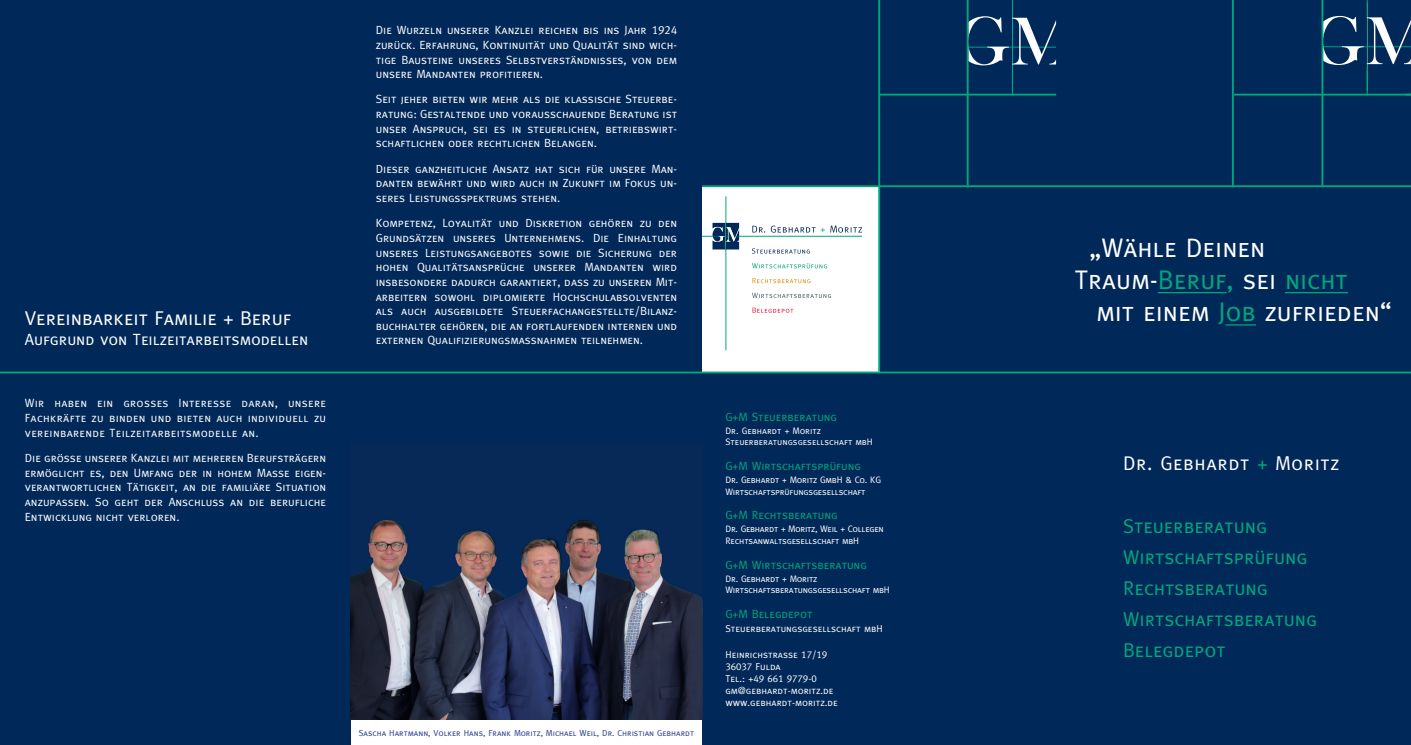
<style>
.page{position:relative;width:1411px;height:745px;background:#fff}
.page>*{position:absolute;margin:0;border:0;box-sizing:border-box;transform-origin:0 0}
.t1{font:26.88px "Meta Plus Caps";color:#fff}
.t2{font:26.88px "Meta Plus Caps";color:#00a77e}
.t3{font:20px/31.1px "Meta Plus Caps";color:#00a77e}
.t4{font:20px "Meta Plus Caps";color:#fff}
.t5{font:20px "Meta Plus Caps";letter-spacing:.03em;color:#fff}
.t6{font:16.25px "Meta Plus Caps";color:#fff}
.t7{font:11.88px/14.6px "Meta Plus Caps";color:#fff;text-align:justify}
.t8{font:11.88px "Meta Plus Caps";color:#00a77e}
.t9{font:10px/12px "Meta Plus Caps";color:#fff}
.t10{font:9.38px/11.2px "Meta Plus Caps";letter-spacing:-.02em;color:#fff}
.t11{font:9.38px/11.2px "Meta Plus Caps";color:#fff}
.t12{font:8.75px "Meta Plus Caps";color:#253f8e}
.s1{color:#fff}
.s2{color:#00a77e}
</style>
<div class="page">
<div style="left:0;top:0;width:1410px;height:744px;background:#002858"></div>
<div style="left:702px;top:187px;width:177px;height:184px;background:#fff"></div>
<hr style="left:1231px;top:0;width:2px;height:187px;background:#00a77e">
<hr style="left:966px;top:0;width:2px;height:187px;background:#00a77e">
<hr style="left:879px;top:94px;width:177px;height:1px;background:#00a77e">
<hr style="left:702px;top:185px;width:708px;height:2px;background:#00a77e">
<hr style="left:878px;top:0;width:2px;height:371px;background:#00a77e">
<img style="left:350px;top:519px;width:352px;height:200px">
<div style="left:351px;top:720px;width:350px;height:24px;background:#fff"></div>
<svg style="left:968px;top:0;width:88px;height:94px"></svg>
<hr style="left:1321px;top:0;width:2px;height:187px;background:#00a77e">
<hr style="left:1233px;top:94px;width:177px;height:1px;background:#00a77e">
<svg style="left:1323px;top:0;width:87px;height:94px"></svg>
<hr style="left:1157px;top:292px;width:69px;height:1px;background:#00a77e">
<hr style="left:1284px;top:292px;width:63px;height:1px;background:#00a77e">
<hr style="left:1225px;top:324px;width:30px;height:1px;background:#00a77e">
<hr style="left:725px;top:196px;width:1px;height:154px;background:#00a77e">
<hr style="left:702px;top:236px;width:160px;height:1px;background:#00a77e">
<svg style="left:712px;top:223px;width:27px;height:26px"></svg>
<svg style="left:752px;top:225px;width:72px;height:7px"></svg>
<svg style="left:830px;top:225px;width:32px;height:7px"></svg>
<svg style="left:752px;top:248px;width:57px;height:5px"></svg>
<svg style="left:752px;top:263px;width:75px;height:5px"></svg>
<svg style="left:752px;top:278px;width:58px;height:5px"></svg>
<svg style="left:752px;top:292px;width:79px;height:6px"></svg>
<svg style="left:752px;top:307px;width:41px;height:5px"></svg>
<hr style="left:0;top:371px;width:1410px;height:2px;background:#00a77e">
<h2 class="t4" style="left:25px;top:306px;width:268px">Vereinbarkeit Familie + Beruf</h2>
<h3 class="t6" style="left:25px;top:329px;width:285px">Aufgrund von Teilzeitarbeitsmodellen</h3>
<p class="t7" style="left:376px;top:23px;width:303px">Die Wurzeln unserer Kanzlei reichen bis ins Jahr 1924 zurück. Erfahrung, Kontinuität und Qualität sind wich&shy;tige Bausteine unseres Selbstverständnisses, von dem unsere Mandanten profitieren.</p>
<p class="t7" style="left:376px;top:92px;width:303px">Seit jeher bieten wir mehr als die klassische Steuerbe&shy;ratung: Gestaltende und vorausschauende Beratung ist unser Anspruch, sei es in steuerlichen, betriebswirt&shy;schaftlichen oder rechtlichen Belangen.</p>
<p class="t7" style="left:376px;top:161px;width:303px">Dieser ganzheitliche Ansatz hat sich für unsere Man&shy;danten bewährt und wird auch in Zukunft im Fokus un&shy;seres Leistungsspektrums stehen.</p>
<p class="t7" style="left:376px;top:215px;width:303px">Kompetenz, Loyalität und Diskretion gehören zu den Grundsätzen unseres Unternehmens. Die Einhaltung unseres Leistungsangebotes sowie die Sicherung der hohen Qualitätsansprüche unserer Mandanten wird insbesondere dadurch garantiert, dass zu unseren Mit&shy;arbeitern sowohl diplomierte Hochschulabsolventen als auch ausgebildete Steuerfachangestellte/Bilanz&shy;buchhalter gehören, die an fortlaufenden internen und externen Qualifizierungsmassnahmen teilnehmen.</p>
<h1 class="t1" style="left:1088px;top:231px;width:178px">„Wähle Deinen</h1>
<h1 class="t2" style="left:1074px;top:264px;width:274px"><span class="s1">Traum-</span>Beruf, <span class="s1">sei</span> nicht</h1>
<h1 class="t1" style="left:1096px;top:296px;width:297px">mit einem <span class="s2">Job</span> zufrieden“</h1>
<p class="t7" style="left:25px;top:395px;width:303px">Wir haben ein grosses Interesse daran, unsere Fachkräfte zu binden und bieten auch individuell zu vereinbarende Teilzeitarbeitsmodelle an.</p>
<p class="t7" style="left:25px;top:450px;width:303px">Die grösse unserer Kanzlei mit mehreren Berufsträgern ermöglicht es, den Umfang der in hohem Masse eigen&shy;verantwortlichen Tätigkeit, an die familiäre Situation anzupassen. So geht der Anschluss an die berufliche Entwicklung nicht verloren.</p>
<h2 class="t5" style="left:1123px;top:451px;width:217px">Dr. Gebhardt <span class="s2">+</span> Moritz</h2>
<h2 class="t3" style="left:1123px;top:510px;width:195px">Steuerberatung<br>Wirtschaftsprüfung<br>Rechtsberatung<br>Wirtschaftsberatung<br>Belegdepot</h2>
<p class="t8" style="left:725px;top:410px;width:113px">G+M Steuerberatung</p>
<p class="t11" style="left:725px;top:425px;width:149px">Dr. Gebhardt + Moritz<br>Steuerberatungsgesellschaft mbH</p>
<p class="t8" style="left:725px;top:459px;width:137px">G+M Wirtschaftsprüfung</p>
<p class="t10" style="left:725px;top:474px;width:157px">Dr. Gebhardt + Moritz GmbH &amp; Co. KG<br>Wirtschaftsprüfungsgesellschaft</p>
<p class="t8" style="left:725px;top:508px;width:114px">G+M Rechtsberatung</p>
<p class="t10" style="left:725px;top:523px;width:160px">Dr. Gebhardt + Moritz, Weil + Collegen<br>Rechtsanwaltsgesellschaft mbH</p>
<p class="t8" style="left:725px;top:557px;width:143px">G+M Wirtschaftsberatung</p>
<p class="t10" style="left:725px;top:572px;width:166px">Dr. Gebhardt + Moritz<br>Wirtschaftsberatungsgesellschaft mbH</p>
<p class="t8" style="left:725px;top:606px;width:89px">G+M Belegdepot</p>
<p class="t9" style="left:725px;top:621px;width:159px">Steuerberatungsgesellschaft mbH</p>
<p class="t9" style="left:725px;top:647px;width:114px">Heinrichstrasse 17/19<br>36037 Fulda<br>Tel.: +49 661 9779-0 gm@gebhardt-moritz.de www.gebhardt-moritz.de</p>
<p class="t12" style="left:358px;top:727px;width:337px">Sascha Hartmann, Volker Hans, Frank Moritz, Michael Weil, Dr. Christian Gebhardt</p>
</div>
